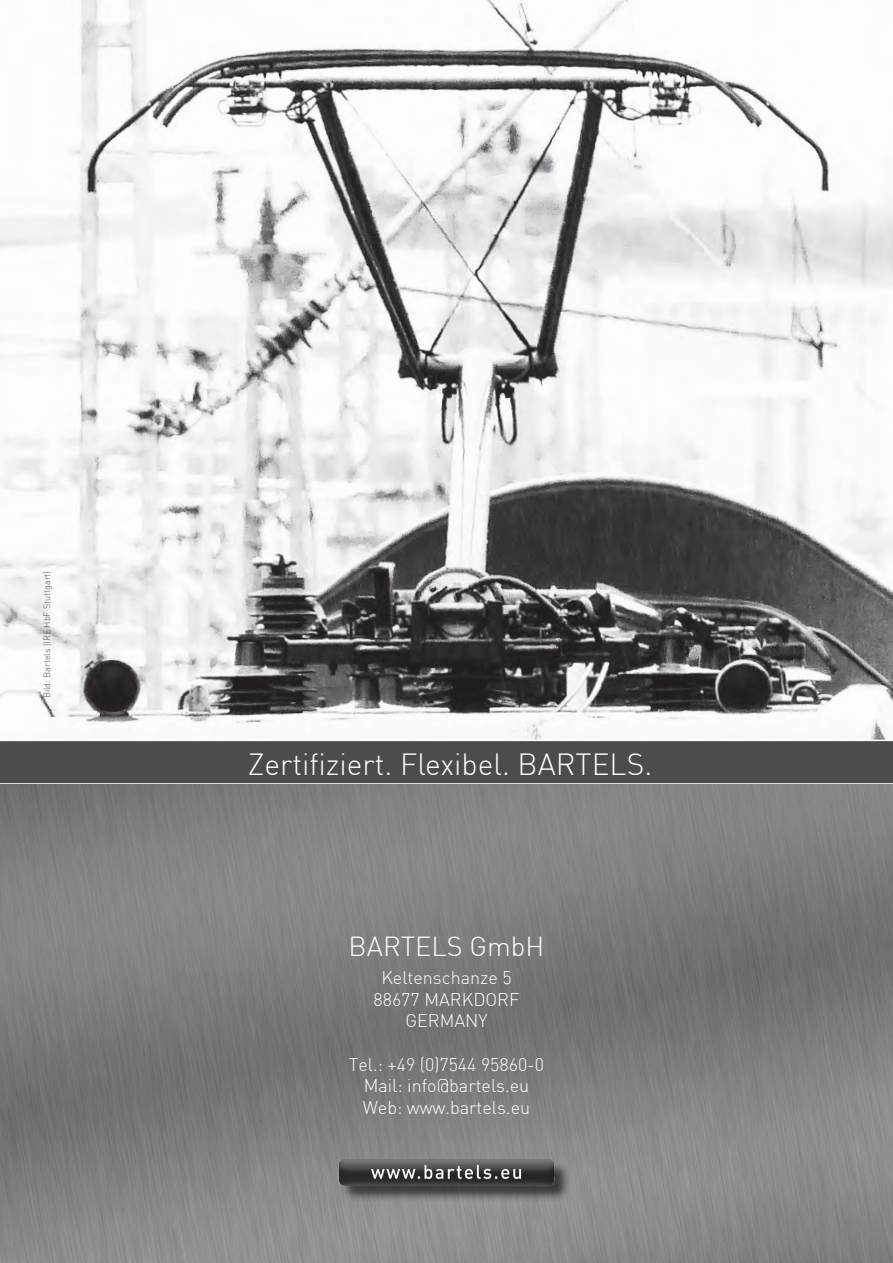
<style>
.page{position:relative;width:893px;height:1263px;background:#fff}
.page>*{position:absolute;margin:0;border:0;box-sizing:border-box;transform-origin:0 0}
.t1{font:300 30px "DIN";color:#fff}
.t2{font:300 27px "DIN";color:#fff}
.t3{font:300 18px/21.6px "DIN";color:#fff;text-align:center}
.t4{font:300 9px "DIN";color:#57585a}
</style>
<div class="page">
<img style="left:0;top:0;width:893px;height:740px">
<div style="left:0;top:740px;width:893px;height:44px;background:#4d4b4d"></div>
<hr style="left:0;top:740px;width:893px;height:1px;background:#fff">
<hr style="left:0;top:783px;width:893px;height:2px;background:#fff">
<img style="left:0;top:785px;width:893px;height:478px">
<div style="left:341px;top:1161px;width:230px;height:41px;background:#231f20;opacity:.75"></div>
<img style="left:337px;top:1157px;width:219px;height:30px">
<p class="t4" style="left:41px;top:698px;width:129px;rotate:-90deg">Bild: Bartels (IRE HbF Stuttgart)</p>
<h1 class="t1" style="left:248px;top:745px;width:406px">Zertifiziert. Flexibel. BARTELS.</h1>
<h2 class="t2" style="left:349px;top:930px;width:197px">BARTELS GmbH</h2>
<p class="t3" style="left:373px;top:967px;width:147px">Keltenschanze 5<br>88677 MARKDORF<br>GERMANY</p>
<p class="t3" style="left:349px;top:1053px;width:197px">Tel.: +49 (0)7544 95860-0<br>Mail: info@bartels.eu<br>Web: www.bartels.eu</p>
</div>
